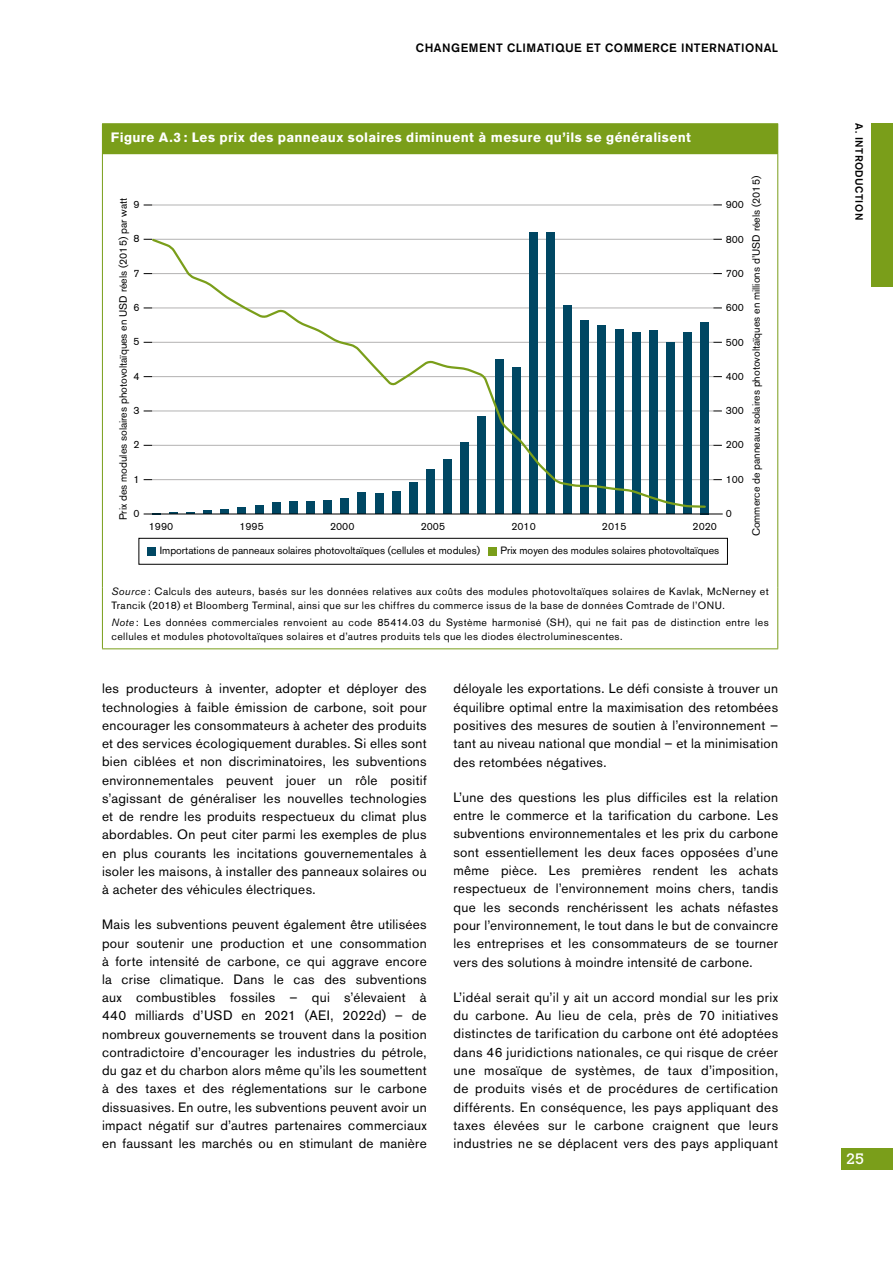
<style>
.page{position:relative;width:893px;height:1263px;background:#fff}
.page>*{position:absolute;margin:0;border:0;box-sizing:border-box;transform-origin:0 0}
.t1{font:15px "Calvert MT Std";color:#fff}
.t2{font:13.5px/18.3px "Akzidenz Grotesk BE";letter-spacing:.02em;color:#000;text-align:justify}
.t3{font:700 13.5px "Akzidenz Grotesk BE";letter-spacing:.03em;color:#fff}
.t4{font:500 12px "Akzidenz Grotesk BE";letter-spacing:.04em;color:#000}
.t5{font:10.5px/13.5px "Akzidenz Grotesk BE";letter-spacing:.035em;color:#000}
.t6{font:10.5px "Akzidenz Grotesk BE";color:#000}
.t7{font:500 10.5px "Akzidenz Grotesk BE";letter-spacing:.04em;color:#000}
.s1{font-style:italic}
</style>
<div class="page">
<div style="left:842px;top:1148px;width:51px;height:21px;background:#7a9e1a"></div>
<div style="left:872px;top:123px;width:21px;height:164px;background:#7a9e1a"></div>
<div style="left:102px;top:124px;width:676px;height:29px;background:#7a9e1a"></div>
<hr style="left:102px;top:123px;width:676px;height:1px;background:#7a9e1a">
<hr style="left:102px;top:153px;width:1px;height:434px;background:#7a9e1a">
<hr style="left:103px;top:153px;width:674px;height:1px;background:#7a9e1a">
<hr style="left:777px;top:153px;width:1px;height:434px;background:#7a9e1a">
<hr style="left:102px;top:587px;width:1px;height:61px;background:#7a9e1a">
<hr style="left:777px;top:587px;width:1px;height:61px;background:#7a9e1a">
<hr style="left:102px;top:648px;width:676px;height:1px;background:#7a9e1a">
<hr style="left:152px;top:239px;width:561px;height:1px;background:#b3b2b2">
<hr style="left:152px;top:273px;width:561px;height:1px;background:#b3b2b2">
<hr style="left:152px;top:205px;width:561px;height:1px;background:#b3b2b2">
<hr style="left:152px;top:308px;width:561px;height:1px;background:#b3b2b2">
<hr style="left:152px;top:342px;width:561px;height:1px;background:#b3b2b2">
<hr style="left:152px;top:376px;width:561px;height:1px;background:#b3b2b2">
<hr style="left:152px;top:411px;width:561px;height:1px;background:#b3b2b2">
<hr style="left:152px;top:445px;width:561px;height:1px;background:#b3b2b2">
<hr style="left:152px;top:479px;width:561px;height:1px;background:#b3b2b2">
<div style="left:147px;top:547px;width:9px;height:8px;background:#004763"></div>
<div style="left:488px;top:547px;width:8px;height:8px;background:#7a9e1a"></div>
<div style="left:138px;top:538px;width:590px;height:27px;border:1px solid #000"></div>
<svg style="left:186px;top:512px;width:9px;height:2px"></svg>
<svg style="left:203px;top:511px;width:9px;height:3px"></svg>
<div style="left:220px;top:509px;width:9px;height:5px;background:#004763"></div>
<div style="left:238px;top:508px;width:8px;height:6px;background:#004763"></div>
<div style="left:255px;top:505px;width:8px;height:9px;background:#004763"></div>
<div style="left:272px;top:503px;width:8px;height:11px;background:#004763"></div>
<div style="left:289px;top:502px;width:9px;height:12px;background:#004763"></div>
<div style="left:306px;top:501px;width:9px;height:13px;background:#004763"></div>
<div style="left:323px;top:500px;width:9px;height:14px;background:#004763"></div>
<div style="left:340px;top:499px;width:9px;height:15px;background:#004763"></div>
<div style="left:358px;top:492px;width:8px;height:22px;background:#004763"></div>
<div style="left:375px;top:493px;width:8px;height:21px;background:#004763"></div>
<div style="left:392px;top:491px;width:8px;height:23px;background:#004763"></div>
<div style="left:409px;top:482px;width:9px;height:32px;background:#004763"></div>
<div style="left:426px;top:470px;width:9px;height:44px;background:#004763"></div>
<div style="left:443px;top:459px;width:9px;height:55px;background:#004763"></div>
<div style="left:460px;top:442px;width:9px;height:72px;background:#004763"></div>
<div style="left:478px;top:416px;width:8px;height:98px;background:#004763"></div>
<div style="left:495px;top:359px;width:8px;height:155px;background:#004763"></div>
<div style="left:512px;top:367px;width:8px;height:147px;background:#004763"></div>
<div style="left:529px;top:233px;width:9px;height:281px;background:#004763"></div>
<div style="left:546px;top:232px;width:9px;height:282px;background:#004763"></div>
<div style="left:563px;top:306px;width:9px;height:208px;background:#004763"></div>
<div style="left:580px;top:320px;width:9px;height:194px;background:#004763"></div>
<div style="left:598px;top:326px;width:8px;height:188px;background:#004763"></div>
<div style="left:615px;top:330px;width:8px;height:184px;background:#004763"></div>
<div style="left:632px;top:332px;width:8px;height:182px;background:#004763"></div>
<div style="left:649px;top:331px;width:9px;height:183px;background:#004763"></div>
<div style="left:666px;top:342px;width:9px;height:172px;background:#004763"></div>
<div style="left:683px;top:332px;width:9px;height:182px;background:#004763"></div>
<div style="left:700px;top:322px;width:9px;height:192px;background:#004763"></div>
<hr style="left:144px;top:514px;width:579px;height:1px;background:#000">
<svg style="left:150px;top:238px;width:557px;height:271px"></svg>
<p class="t4" style="left:416px;top:40px;width:364px">CHANGEMENT CLIMATIQUE ET COMMERCE INTERNATIONAL</p>
<p class="t3" style="left:111px;top:130px;width:581px">Figure A.3 : Les prix des panneaux solaires diminuent à mesure qu’ils se généralisent</p>
<p class="t6" style="left:117px;top:520px;width:324px;rotate:-90deg">Prix des modules solaires photovoltaïques en USD réels (2015) par watt</p>
<p class="t5" style="left:134px;top:198px;width:8px">9</p>
<p class="t5" style="left:134px;top:232px;width:8px">8</p>
<p class="t5" style="left:134px;top:266px;width:8px">7</p>
<p class="t5" style="left:134px;top:301px;width:8px">6</p>
<p class="t5" style="left:134px;top:335px;width:8px">5</p>
<p class="t5" style="left:134px;top:369px;width:8px">4</p>
<p class="t5" style="left:134px;top:404px;width:8px">3</p>
<p class="t5" style="left:134px;top:438px;width:8px">2</p>
<p class="t5" style="left:134px;top:472px;width:8px">1</p>
<p class="t5" style="left:134px;top:507px;width:8px">0</p>
<p class="t5" style="left:149px;top:519px;width:26px">1990</p>
<p class="t5" style="left:239px;top:519px;width:26px">1995</p>
<p class="t5" style="left:330px;top:519px;width:26px">2000</p>
<p class="t5" style="left:421px;top:519px;width:26px">2005</p>
<p class="t5" style="left:511px;top:519px;width:26px">2010</p>
<p class="t5" style="left:602px;top:519px;width:26px">2015</p>
<p class="t5" style="left:693px;top:519px;width:26px">2020</p>
<p class="t6" style="left:750px;top:536px;width:362px;rotate:-90deg">Commerce de panneaux solaires photovoltaïques en millions d’USD réels (2015)</p>
<p class="t5" style="left:726px;top:198px;width:20px">900</p>
<p class="t5" style="left:726px;top:232px;width:20px">800</p>
<p class="t5" style="left:726px;top:266px;width:20px">700</p>
<p class="t5" style="left:726px;top:301px;width:20px">600</p>
<p class="t5" style="left:726px;top:335px;width:20px">500</p>
<p class="t5" style="left:726px;top:369px;width:20px">400</p>
<p class="t5" style="left:726px;top:404px;width:20px">300</p>
<p class="t5" style="left:726px;top:438px;width:20px">200</p>
<p class="t5" style="left:726px;top:472px;width:20px">100</p>
<p class="t5" style="left:726px;top:507px;width:8px">0</p>
<p class="t6" style="left:160px;top:544px;width:322px">Importations de panneaux solaires photovoltaïques (cellules et modules)</p>
<p class="t6" style="left:500px;top:544px;width:220px">Prix moyen des modules solaires photovoltaïques</p>
<p class="t5" style="left:111px;top:585px;width:659px"><span class="s1">Source</span> : Calculs des auteurs, basés sur les données relatives aux coûts des modules photovoltaïques solaires de Kavlak, McNerney et<br>Trancik (2018) et Bloomberg Terminal, ainsi que sur les chiffres du commerce issus de la base de données Comtrade de l’ONU.</p>
<p class="t5" style="left:111px;top:616px;width:659px"><span class="s1">Note</span> : Les données commerciales renvoient au code 85414.03 du Système harmonisé (SH), qui ne fait pas de distinction entre les cellules et modules photovoltaïques solaires et d’autres produits tels que les diodes électroluminescentes.</p>
<p class="t2" style="left:102px;top:679px;width:326px">les producteurs à inventer, adopter et déployer des technologies à faible émission de carbone, soit pour encourager les consommateurs à acheter des produits et des services écologiquement durables. Si elles sont bien ciblées et non discriminatoires, les subventions environnementales peuvent jouer un rôle positif s’agissant de généraliser les nouvelles technologies et de rendre les produits respectueux du climat plus abordables. On peut citer parmi les exemples de plus en plus courants les incitations gouvernementales à isoler les maisons, à installer des panneaux solaires ou à acheter des véhicules électriques.</p>
<p class="t2" style="left:102px;top:915px;width:326px">Mais les subventions peuvent également être utilisées pour soutenir une production et une consommation à forte intensité de carbone, ce qui aggrave encore la crise climatique. Dans le cas des subventions aux combustibles fossiles – qui s’élevaient à 440 milliards d’USD en 2021 (AEI, 2022d) – de nombreux gouvernements se trouvent dans la position contradictoire d’encourager les industries du pétrole, du gaz et du charbon alors même qu’ils les soumettent à des taxes et des réglementations sur le carbone dissuasives. En outre, les subventions peuvent avoir un impact négatif sur d’autres partenaires commerciaux en faussant les marchés ou en stimulant de manière</p>
<p class="t2" style="left:453px;top:679px;width:326px">déloyale les exportations. Le défi consiste à trouver un équilibre optimal entre la maximisation des retombées positives des mesures de soutien à l’environnement – tant au niveau national que mondial – et la minimisation des retombées négatives.</p>
<p class="t2" style="left:453px;top:788px;width:326px">L’une des questions les plus difficiles est la relation entre le commerce et la tarification du carbone. Les subventions environnementales et les prix du carbone sont essentiellement les deux faces opposées d’une même pièce. Les premières rendent les achats respectueux de l’environnement moins chers, tandis que les seconds renchérissent les achats néfastes pour l’environnement, le tout dans le but de convaincre les entreprises et les consommateurs de se tourner vers des solutions à moindre intensité de carbone.</p>
<p class="t2" style="left:453px;top:988px;width:326px">L’idéal serait qu’il y ait un accord mondial sur les prix du carbone. Au lieu de cela, près de 70 initiatives distinctes de tarification du carbone ont été adoptées dans 46 juridictions nationales, ce qui risque de créer une mosaïque de systèmes, de taux d’imposition, de produits visés et de procédures de certification différents. En conséquence, les pays appliquant des taxes élevées sur le carbone craignent que leurs industries ne se déplacent vers des pays appliquant</p>
<p class="t7" style="left:865px;top:123px;width:98px;rotate:90deg">A. INTRODUCTION</p>
<p class="t1" style="left:846px;top:1150px;width:19px">25</p>
</div>
